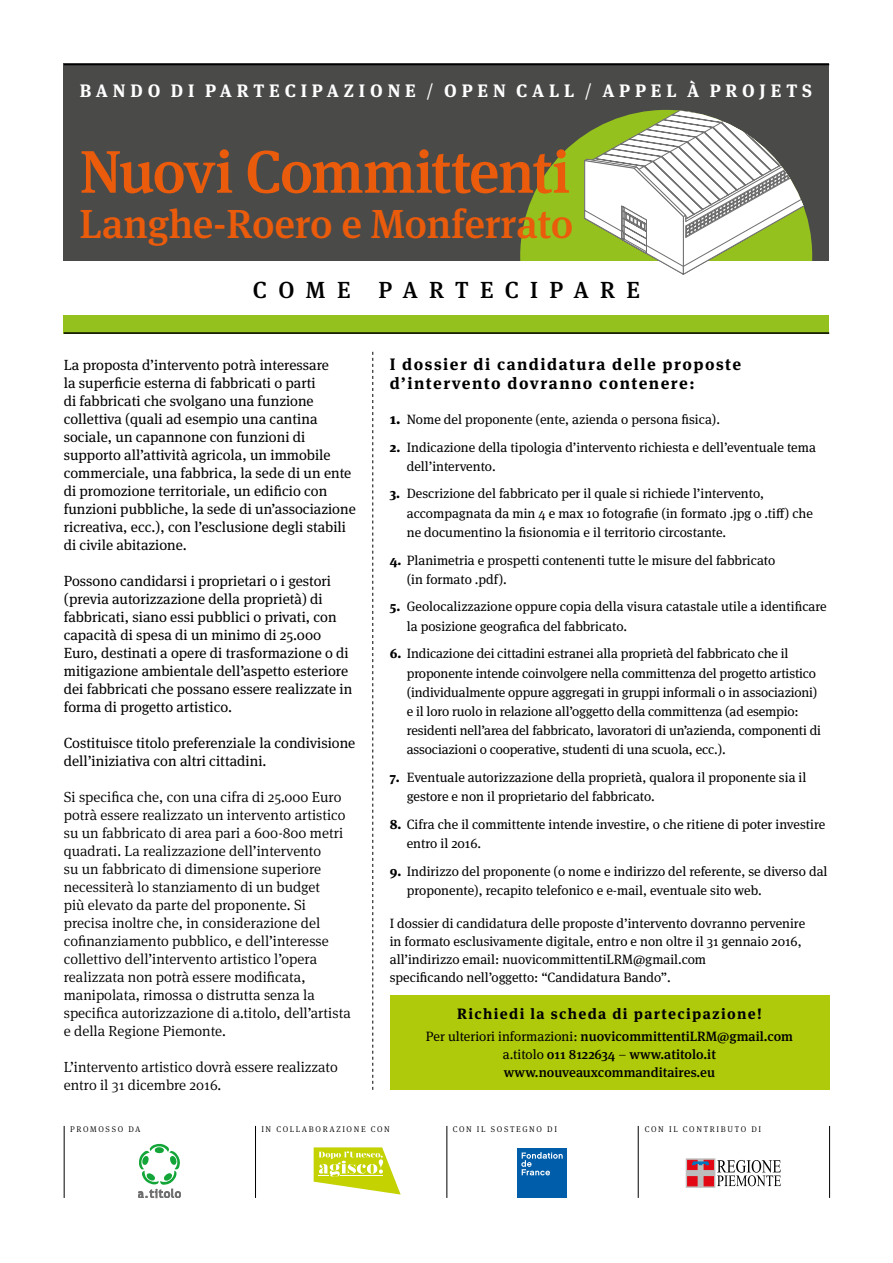
<style>
.page{position:relative;width:893px;height:1263px;background:#fff}
.page>*{position:absolute;margin:0;border:0;box-sizing:border-box;transform-origin:0 0}
.t1{font:500 60px "Meta Serif Pro";letter-spacing:-.03em;color:#ea5b0b}
.t2{font:500 40.5px "Meta Serif Pro";letter-spacing:-.005em;color:#ea5b0b}
.t3{font:500 23.25px "Meta Serif Pro";letter-spacing:.49em;color:#000}
.t4{font:700 18px "Meta Serif Pro";letter-spacing:.27em;color:#fff}
.t5{font:700 16.5px/19.5px "Meta Serif Pro";letter-spacing:.09em;color:#000}
.t6{font:700 15px "Meta Serif Pro";letter-spacing:.09em;color:#000}
.t7{font:14.7px/18px "Meta Serif Pro";color:#000}
.t8{font:300 14.7px/18px "Meta Serif Pro";color:#000}
.t9{font:13.5px/19.2px "Meta Serif Pro";color:#000}
.t10{font:500 13.5px/18px "Meta Serif Pro";color:#000;text-align:center}
.t11{font:300 8.25px "Meta Serif Pro";letter-spacing:.2em;color:#000}
.s1{font-weight:400}
.s2{font-weight:800;font-size:15px}
.s3{font-weight:800}
</style>
<div class="page">
<div style="left:64px;top:64px;width:765px;height:198px;background:#4a4a49"></div>
<div style="left:520px;top:110px;width:292px;height:292px;background:#95c11f;border-radius:50%"></div>
<hr style="left:64px;top:64px;width:765px;height:1px;background:#000">
<div style="left:64px;top:262px;width:765px;height:144px;background:#fff"></div>
<div style="left:64px;top:315px;width:765px;height:18px;background:#95c11f"></div>
<hr style="left:64px;top:332px;width:765px;height:2px;background:#000">
<svg style="left:138px;top:1144px;width:43px;height:54px"></svg>
<div style="left:517px;top:1148px;width:50px;height:50px;background:#005da9"></div>
<svg style="left:521px;top:1152px;width:42px;height:23px"></svg>
<hr style="left:64px;top:1126px;width:1px;height:72px;background:#000">
<hr style="left:255px;top:1126px;width:1px;height:72px;background:#000">
<hr style="left:446px;top:1126px;width:1px;height:72px;background:#000">
<hr style="left:638px;top:1126px;width:1px;height:72px;background:#000">
<hr style="left:829px;top:1126px;width:1px;height:72px;background:#000">
<svg style="left:314px;top:1147px;width:87px;height:47px"></svg>
<svg style="left:717px;top:1160px;width:64px;height:26px"></svg>
<div style="left:686px;top:1159px;width:29px;height:28px;background:#bcbcbc;border:1px solid #bcbcbc"></div>
<div style="left:704px;top:1176px;width:10px;height:10px;background:#e30613;border:1px solid #e30613"></div>
<div style="left:687px;top:1176px;width:10px;height:10px;background:#e30613;border:1px solid #e30613"></div>
<div style="left:687px;top:1160px;width:10px;height:10px;background:#e30613;border:1px solid #e30613"></div>
<svg style="left:704px;top:1160px;width:10px;height:10px"></svg>
<svg style="left:692px;top:1161px;width:17px;height:4px"></svg>
<svg style="left:372px;top:352px;width:1px;height:738px"></svg>
<div style="left:390px;top:995px;width:439px;height:95px;background:#afca0b"></div>
<svg style="left:583px;top:110px;width:229px;height:165px"></svg>
<h3 class="t4" style="left:80px;top:76px;width:734px">BANDO DI PARTECIPAZIONE <span class="s1">/</span> OPEN CALL <span class="s1">/</span> APPEL À PROJETS</h3>
<h1 class="t1" style="left:80px;top:126px;width:492px">Nuovi Committenti</h1>
<h2 class="t2" style="left:80px;top:193px;width:495px">Langhe-Roero e Monferrato</h2>
<h3 class="t3" style="left:253px;top:272px;width:388px">COME PARTECIPARE</h3>
<p class="t5" style="left:390px;top:353px;width:353px">I dossier di candidatura delle proposte d’intervento dovranno contenere:</p>
<p class="t9" style="left:390px;top:409px;width:332px"><span class="s2">1.</span> Nome del proponente (ente, azienda o persona fisica).</p>
<p class="t9" style="left:407px;top:437px;width:411px;text-indent:-17px"><span class="s3">2.</span> Indicazione della tipologia d’intervento richiesta e dell’eventuale tema dell’intervento.</p>
<p class="t9" style="left:407px;top:483px;width:408px;text-indent:-17px"><span class="s3">3.</span> Descrizione del fabbricato per il quale si richiede l’intervento, accompagnata da min 4 e max 10 fotografie (in formato .jpg o .tiff) che ne documentino la fisionomia e il territorio circostante.</p>
<p class="t9" style="left:407px;top:550px;width:370px;text-indent:-17px"><span class="s3">4.</span> Planimetria e prospetti contenenti tutte le misure del fabbricato (in formato .pdf).</p>
<p class="t9" style="left:407px;top:596px;width:421px;text-indent:-17px"><span class="s3">5.</span> Geolocalizzazione oppure copia della visura catastale utile a identificare la posizione geografica del fabbricato.</p>
<p class="t9" style="left:407px;top:643px;width:416px;text-indent:-17px"><span class="s3">6.</span> Indicazione dei cittadini estranei alla proprietà del fabbricato che il proponente intende coinvolgere nella committenza del progetto artistico (individualmente oppure aggregati in gruppi informali o in associazioni) e il loro ruolo in relazione all’oggetto della committenza (ad esempio: residenti nell’area del fabbricato, lavoratori di un’azienda, componenti di associazioni o cooperative, studenti di una scuola, ecc.).</p>
<p class="t9" style="left:407px;top:767px;width:401px;text-indent:-17px"><span class="s3">7.</span> Eventuale autorizzazione della proprietà, qualora il proponente sia il gestore e non il proprietario del fabbricato.</p>
<p class="t9" style="left:407px;top:814px;width:420px;text-indent:-17px"><span class="s3">8.</span> Cifra che il committente intende investire, o che ritiene di poter investire entro il 2016.</p>
<p class="t9" style="left:407px;top:861px;width:422px;text-indent:-17px"><span class="s3">9.</span> Indirizzo del proponente (o nome e indirizzo del referente, se diverso dal proponente), recapito telefonico e e-mail, eventuale sito web.</p>
<p class="t9" style="left:390px;top:913px;width:417px;line-height:18px">I dossier di candidatura delle proposte d’intervento dovranno pervenire in formato esclusivamente digitale, entro e non oltre il 31 gennaio 2016, all’indirizzo email: nuovicommittentiLRM@gmail.com<br>specificando nell’oggetto: “Candidatura Bando”.</p>
<p class="t7" style="left:64px;top:355px;width:294px">La proposta d’intervento potrà interessare<br>la superficie esterna di fabbricati o parti<br>di fabbricati che svolgano una funzione collettiva (quali ad esempio una cantina sociale, un capannone con funzioni di supporto all’attività agricola, un immobile commerciale, una fabbrica, la sede di un ente di promozione territoriale, un edificio con funzioni pubbliche, la sede di un’associazione ricreativa, ecc.), con l’esclusione degli stabili di civile abitazione.</p>
<p class="t7" style="left:64px;top:571px;width:290px">Possono candidarsi i proprietari o i gestori (previa autorizzazione della proprietà) di fabbricati, siano essi pubblici o privati, con capacità di spesa di un minimo di 25.000<br>Euro, destinati a opere di trasformazione o di mitigazione ambientale dell’aspetto esteriore dei fabbricati che possano essere realizzate in forma di progetto artistico.</p>
<p class="t7" style="left:64px;top:733px;width:293px">Costituisce titolo preferenziale la condivisione dell’iniziativa con altri cittadini.</p>
<p class="t8" style="left:64px;top:787px;width:288px">Si specifica che, con una cifra di 25.000 Euro potrà essere realizzato un intervento artistico su un fabbricato di area pari a 600-800 metri quadrati. La realizzazione dell’intervento<br>su un fabbricato di dimensione superiore necessiterà lo stanziamento di un budget<br>più elevato da parte del proponente. Si precisa inoltre che, in considerazione del cofinanziamento pubblico, e dell’interesse collettivo dell’intervento artistico l’opera realizzata non potrà essere modificata, manipolata, rimossa o distrutta senza la specifica autorizzazione di a.titolo, dell’artista e della Regione Piemonte.</p>
<p class="t8" style="left:64px;top:1057px;width:275px">L’intervento artistico dovrà essere realizzato entro il 31 dicembre 2016.</p>
<p class="t11" style="left:70px;top:1123px;width:72px">PROMOSSO DA</p>
<p class="t11" style="left:261px;top:1123px;width:130px">IN COLLABORAZIONE CON</p>
<p class="t11" style="left:453px;top:1123px;width:106px">CON IL SOSTEGNO DI</p>
<p class="t11" style="left:645px;top:1123px;width:118px">CON IL CONTRIBUTO DI</p>
<p class="t6" style="left:457px;top:1002px;width:306px">Richiedi la scheda di partecipazione!</p>
<p class="t10" style="left:426px;top:1027px;width:369px"><span class="s1">Per ulteriori informazioni:</span> nuovicommittentiLRM@gmail.com <span class="s1">a.titolo</span> 011 8122634 <span class="s1">–</span> www.atitolo.it www.nouveauxcommanditaires.eu</p>
</div>
